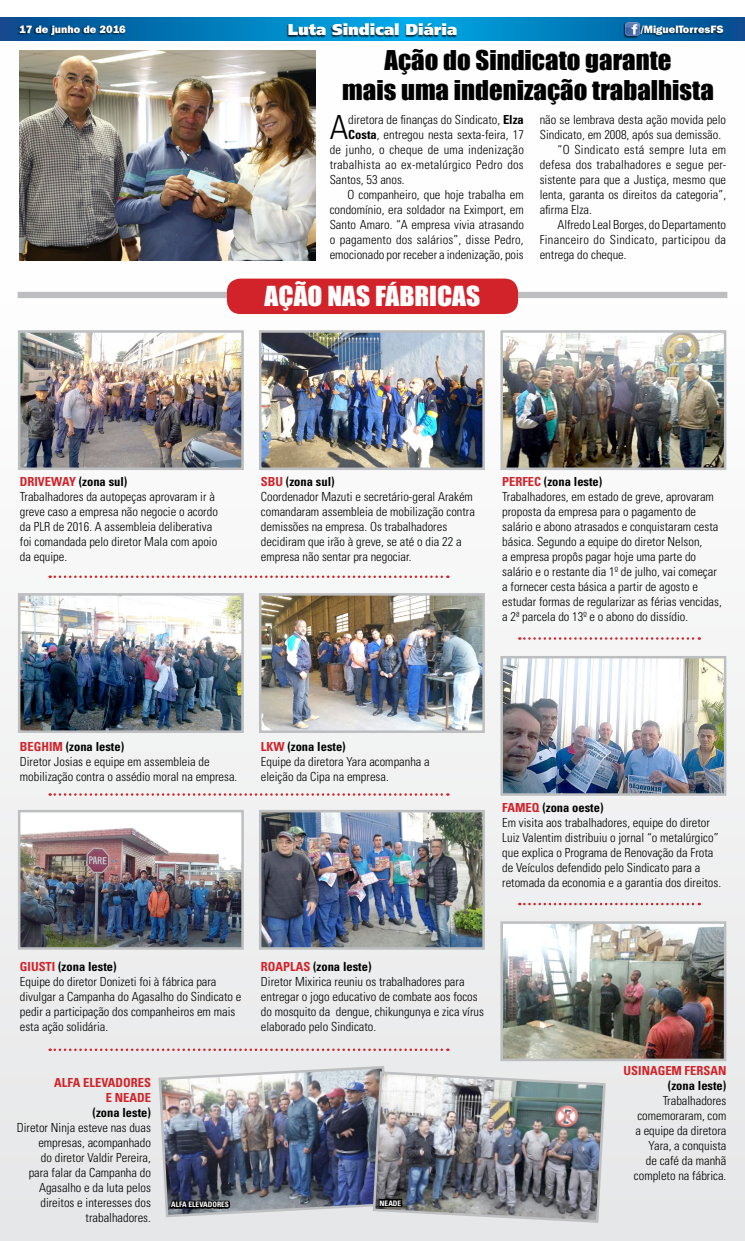
<style>
.page{position:relative;width:745px;height:1241px;background:#fff}
.page>*{position:absolute;margin:0;border:0;box-sizing:border-box;transform-origin:0 0}
.t1{font:300 condensed 33.25px "Univers";color:#000}
.t2{font:25.25px "Impact";color:#fff;scale:1.08 1}
.t3{font:25px/30px "Impact";color:#000;text-align:center;scale:1.07 1}
.t4{font:900 15.62px "Frutiger";color:#fff}
.t5{font:300 condensed 12.5px/15px "Univers";color:#000}
.t6{font:300 condensed 12.5px "Univers";letter-spacing:.02em;color:#000}
.t7{font:300 condensed 12.5px "Univers";letter-spacing:.025em;color:#000}
.t8{font:700 condensed 12.5px/15px "Univers";color:#d2232a;text-align:right}
.t9{font:700 condensed 12.5px "Univers";color:#000}
.t10{font:800 10.62px "Franklin Gothic IT Cby BT";color:#fff}
.t11{font:700 condensed 7.5px "Univers";color:#fff}
.s1{font-weight:700}
.s2{font-weight:700;color:#d2232a}
</style>
<div class="page">
<div style="left:0;top:40px;width:744px;height:1200px;background:linear-gradient(to bottom,#fff,#e6e7e8)"></div>
<svg style="left:0;top:18px;width:744px;height:22px;background:#0179b9"></svg>
<div style="left:286px;top:23px;width:170px;height:15px;background:#000;opacity:.75"></div>
<div style="left:17px;top:24px;width:108px;height:13px;background:#000;opacity:.75"></div>
<div style="left:637px;top:24px;width:86px;height:13px;background:#000;opacity:.75"></div>
<div style="left:622px;top:22px;width:17px;height:17px;background:#000;opacity:.75"></div>
<img style="left:625px;top:22px;width:14px;height:14px">
<img style="left:21px;top:333px;width:220px;height:134px">
<div style="left:18px;top:330px;width:226px;height:140px;border:2px solid #bcbec0"></div>
<img style="left:21px;top:596px;width:220px;height:133px">
<div style="left:18px;top:593px;width:226px;height:139px;border:2px solid #bcbec0"></div>
<img style="left:21px;top:812px;width:220px;height:134px">
<div style="left:18px;top:809px;width:226px;height:140px;border:2px solid #bcbec0"></div>
<img style="left:262px;top:333px;width:219px;height:134px">
<div style="left:259px;top:330px;width:225px;height:140px;border:2px solid #bcbec0"></div>
<img style="left:262px;top:596px;width:219px;height:133px">
<div style="left:259px;top:593px;width:225px;height:139px;border:2px solid #bcbec0"></div>
<img style="left:262px;top:812px;width:219px;height:134px">
<div style="left:259px;top:809px;width:225px;height:140px;border:2px solid #bcbec0"></div>
<img style="left:503px;top:924px;width:219px;height:133px">
<div style="left:500px;top:921px;width:225px;height:139px;border:2px solid #bcbec0"></div>
<img style="left:503px;top:333px;width:219px;height:134px">
<div style="left:500px;top:330px;width:225px;height:140px;border:2px solid #bcbec0"></div>
<img style="left:503px;top:659px;width:219px;height:133px">
<div style="left:500px;top:656px;width:225px;height:139px;border:2px solid #bcbec0"></div>
<img style="left:20px;top:50px;width:295px;height:210px">
<div style="left:18px;top:292px;width:708px;height:6px;background:#bcbec0"></div>
<div style="left:227px;top:278px;width:290px;height:36px;background:#d2232a;border-radius:13px"></div>
<svg style="left:50px;top:575px;width:398px;height:3px"></svg>
<svg style="left:519px;top:637px;width:180px;height:2px"></svg>
<svg style="left:519px;top:902px;width:180px;height:3px"></svg>
<svg style="left:50px;top:793px;width:398px;height:2px"></svg>
<svg style="left:50px;top:1048px;width:398px;height:2px"></svg>
<img style="left:157px;top:1064px;width:449px;height:165px">
<p class="t10" style="left:19px;top:22px;width:108px">17 de junho de 2016</p>
<p class="t4" style="left:287px;top:20px;width:171px">Luta Sindical Diária</p>
<p class="t10" style="left:640px;top:22px;width:84px">/MiguelTorresFS</p>
<h3 class="t3" style="left:342px;top:44px;width:348px">Ação do Sindicato garante<br>mais uma indenização trabalhista</h3>
<h1 class="t1" style="left:329px;top:107px;width:20px">A</h1>
<p class="t5" style="left:348px;top:112px;width:177px">diretora de finanças do Sindicato, <span class="s1">Elza</span></p>
<p class="t5" style="left:539px;top:112px;width:188px">não se lembrava desta ação movida pelo</p>
<p class="t5" style="left:539px;top:127px;width:183px">Sindicato, em 2008, após sua demissão.</p>
<p class="t7" style="left:557px;top:142px;width:170px">“O Sindicato está sempre luta em</p>
<p class="t5" style="left:539px;top:157px;width:188px">defesa dos trabalhadores e segue per-</p>
<p class="t5" style="left:539px;top:172px;width:188px">sistente para que a Justiça, mesmo que</p>
<p class="t5" style="left:539px;top:187px;width:188px">lenta, garanta os direitos da categoria”,</p>
<p class="t5" style="left:539px;top:202px;width:54px">afirma Elza.</p>
<p class="t5" style="left:557px;top:217px;width:170px">Alfredo Leal Borges, do Departamento</p>
<p class="t7" style="left:539px;top:232px;width:188px">Financeiro do Sindicato, participou da</p>
<p class="t5" style="left:539px;top:247px;width:88px">entrega do cheque.</p>
<p class="t5" style="left:348px;top:127px;width:177px"><span class="s1">Costa</span>, entregou nesta sexta-feira, 17</p>
<p class="t6" style="left:329px;top:142px;width:196px">de junho, o cheque de uma indenização</p>
<p class="t6" style="left:329px;top:157px;width:195px">trabalhista ao ex-metalúrgico Pedro dos</p>
<p class="t5" style="left:329px;top:172px;width:76px">Santos, 53 anos.</p>
<p class="t5" style="left:347px;top:187px;width:178px">O companheiro, que hoje trabalha em</p>
<p class="t5" style="left:329px;top:202px;width:195px">condomínio, era soldador na Eximport, em</p>
<p class="t5" style="left:329px;top:217px;width:195px">Santo Amaro. “A empresa vivia atrasando</p>
<p class="t5" style="left:329px;top:232px;width:195px">o pagamento dos salários”, disse Pedro,</p>
<p class="t5" style="left:329px;top:247px;width:195px">emocionado por receber a indenização, pois</p>
<h2 class="t2" style="left:264px;top:277px;width:201px">AÇÃO NAS FÁBRICAS</h2>
<p class="t5" style="left:20px;top:474px;width:199px"><span class="s2">DRIVEWAY</span> <span class="s1">(zona sul)<br></span>Trabalhadores da autopeças aprovaram ir à greve caso a empresa não negocie o acordo da PLR de 2016. A assembleia deliberativa foi comandada pelo diretor Mala com apoio da equipe.</p>
<p class="t5" style="left:261px;top:474px;width:215px"><span class="s2">SBU</span> <span class="s1">(zona sul)<br></span>Coordenador Mazuti e secretário-geral Arakém comandaram assembleia de mobilização contra demissões na empresa. Os trabalhadores decidiram que irão à greve, se até o dia 22 a empresa não sentar pra negociar.</p>
<p class="t5" style="left:502px;top:474px;width:221px"><span class="s2">PERFEC</span> <span class="s1">(zona leste)<br></span>Trabalhadores, em estado de greve, aprovaram proposta da empresa para o pagamento de salário e abono atrasados e conquistaram cesta básica. Segundo a equipe do diretor Nelson,<br>a empresa propôs pagar hoje uma parte do salário e o restante dia 1º de julho, vai começar a fornecer cesta básica a partir de agosto e estudar formas de regularizar as férias vencidas, a 2ª parcela do 13º e o abono do dissídio.</p>
<p class="t5" style="left:20px;top:738px;width:219px"><span class="s2">BEGHIM</span> <span class="s1">(zona leste)<br></span>Diretor Josias e equipe em assembleia de mobilização contra o assédio moral na empresa.</p>
<p class="t5" style="left:261px;top:738px;width:170px"><span class="s2">LKW</span> <span class="s1">(zona leste)<br></span>Equipe da diretora Yara acompanha a eleição da Cipa na empresa.</p>
<p class="t5" style="left:502px;top:799px;width:220px"><span class="s2">FAMEQ</span> <span class="s1">(zona oeste)<br></span>Em visita aos trabalhadores, equipe do diretor Luiz Valentim distribuiu o jornal “o metalúrgico” que explica o Programa de Renovação da Frota de Veículos defendido pelo Sindicato para a retomada da economia e a garantia dos direitos.</p>
<p class="t5" style="left:20px;top:958px;width:223px"><span class="s2">GIUSTI</span> <span class="s1">(zona leste)<br></span>Equipe do diretor Donizeti foi à fábrica para divulgar a Campanha do Agasalho do Sindicato e pedir a participação dos companheiros em mais esta ação solidária.</p>
<p class="t5" style="left:261px;top:958px;width:224px"><span class="s2">ROAPLAS</span> <span class="s1">(zona leste)<br></span>Diretor Mixirica reuniu os trabalhadores para entregar o jogo educativo de combate aos focos do mosquito da dengue, chikungunya e zica vírus elaborado pelo Sindicato.</p>
<p class="t8" style="left:54px;top:1074px;width:98px">ALFA ELEVADORES<br>E NEADE</p>
<p class="t9" style="left:92px;top:1104px;width:60px">(zona leste)</p>
<p class="t5" style="left:17px;top:1119px;width:135px;text-align:right">Diretor Ninja esteve nas duas empresas, acompanhado<br>do diretor Valdir Pereira,<br>para falar da Campanha do<br>Agasalho e da luta pelos direitos e interesses dos trabalhadores.</p>
<p class="t11" style="left:171px;top:1199px;width:59px">ALFA ELEVADORES</p>
<p class="t11" style="left:379px;top:1198px;width:23px">NEADE</p>
<p class="t8" style="left:623px;top:1062px;width:104px">USINAGEM FERSAN</p>
<p class="t9" style="left:667px;top:1077px;width:60px">(zona leste)</p>
<p class="t5" style="left:633px;top:1093px;width:94px;text-align:right">Trabalhadores comemoraram, com a equipe da diretora<br>Yara, a conquista<br>de café da manhã completo na fábrica.</p>
</div>
